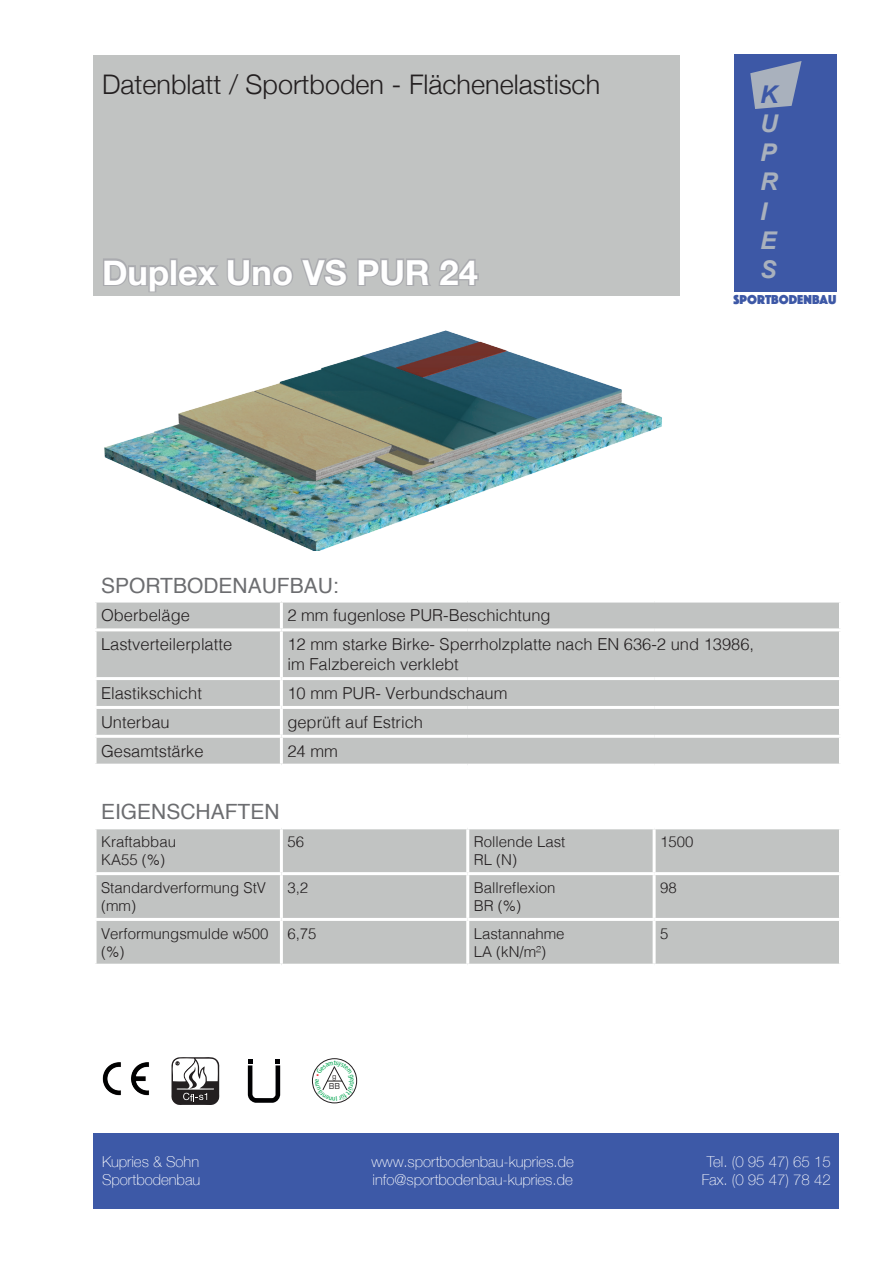
<style>
.page{position:relative;width:893px;height:1263px;background:#fff}
.page>*{position:absolute;margin:0;border:0;box-sizing:border-box;transform-origin:0 0}
.t1{font:700 34.5px "Helvetica Neue";color:#fff}
.t2{font:300 27px "Helvetica Neue";color:#231f20}
.t3{font:italic 700 24.45px/29.4px "Arial";color:#a9b1bd}
.t4{font:italic 700 24.45px "Arial";color:#3d58a6}
.t5{font:21px "Helvetica";color:#6c6d70}
.t6{font:300 16.5px/19.8px "Helvetica";color:#231f20}
.t7{font:300 15px/18px "Helvetica";color:#231f20}
.t8{font:100 15px/18px "Helvetica Neue";color:#fff}
.t9{font:13.5px "Phosphate Solid";color:#3d58a6}
.t10{font:7.95px "Square 721 BT";color:#231f20}
.t11{font:7.35px "Square 721 BT";color:#231f20}
</style>
<div class="page">
<div style="left:94px;top:55px;width:586px;height:241px;background:#c1c3c2"></div>
<div style="left:94px;top:1133px;width:745px;height:76px;background:#3d59a7"></div>
<div style="left:734px;top:54px;width:102px;height:238px;background:#3d58a6"></div>
<svg style="left:750px;top:61px;width:52px;height:48px"></svg>
<svg style="left:103px;top:258px;width:245px;height:34px"></svg>
<svg style="left:357px;top:258px;width:122px;height:29px"></svg>
<img style="left:104px;top:330px;width:558px;height:221px">
<svg style="left:97px;top:602px;width:742px;height:362px;fill:#c1c3c2"></svg>
<hr style="left:280px;top:602px;width:3px;height:26px;background:#fff">
<hr style="left:94px;top:628px;width:187px;height:3px;background:#fff">
<hr style="left:281px;top:628px;width:187px;height:3px;background:#fff">
<hr style="left:280px;top:631px;width:3px;height:46px;background:#fff">
<hr style="left:468px;top:628px;width:186px;height:3px;background:#fff">
<hr style="left:654px;top:628px;width:188px;height:3px;background:#fff">
<hr style="left:94px;top:677px;width:187px;height:3px;background:#fff">
<hr style="left:281px;top:677px;width:187px;height:3px;background:#fff">
<hr style="left:280px;top:680px;width:3px;height:26px;background:#fff">
<hr style="left:468px;top:677px;width:186px;height:3px;background:#fff">
<hr style="left:654px;top:677px;width:188px;height:3px;background:#fff">
<hr style="left:94px;top:706px;width:187px;height:3px;background:#fff">
<hr style="left:281px;top:706px;width:187px;height:3px;background:#fff">
<hr style="left:280px;top:709px;width:3px;height:26px;background:#fff">
<hr style="left:468px;top:706px;width:186px;height:3px;background:#fff">
<hr style="left:654px;top:706px;width:188px;height:3px;background:#fff">
<hr style="left:94px;top:735px;width:187px;height:3px;background:#fff">
<hr style="left:281px;top:735px;width:187px;height:3px;background:#fff">
<hr style="left:280px;top:738px;width:3px;height:26px;background:#fff">
<hr style="left:468px;top:735px;width:186px;height:3px;background:#fff">
<hr style="left:654px;top:735px;width:188px;height:3px;background:#fff">
<hr style="left:94px;top:764px;width:187px;height:3px;background:#fff">
<hr style="left:281px;top:764px;width:187px;height:3px;background:#fff">
<hr style="left:468px;top:764px;width:186px;height:3px;background:#fff">
<hr style="left:654px;top:764px;width:188px;height:3px;background:#fff">
<hr style="left:94px;top:793px;width:187px;height:3px;background:#fff">
<hr style="left:281px;top:793px;width:187px;height:3px;background:#fff">
<hr style="left:468px;top:793px;width:186px;height:3px;background:#fff">
<hr style="left:654px;top:793px;width:188px;height:3px;background:#fff">
<hr style="left:94px;top:826px;width:187px;height:3px;background:#fff">
<hr style="left:281px;top:826px;width:187px;height:3px;background:#fff">
<hr style="left:280px;top:829px;width:3px;height:43px;background:#fff">
<hr style="left:468px;top:826px;width:186px;height:3px;background:#fff">
<hr style="left:466px;top:829px;width:3px;height:43px;background:#fff">
<hr style="left:654px;top:826px;width:188px;height:3px;background:#fff">
<hr style="left:653px;top:829px;width:3px;height:43px;background:#fff">
<hr style="left:94px;top:872px;width:187px;height:3px;background:#fff">
<hr style="left:281px;top:872px;width:187px;height:3px;background:#fff">
<hr style="left:280px;top:875px;width:3px;height:43px;background:#fff">
<hr style="left:468px;top:872px;width:186px;height:3px;background:#fff">
<hr style="left:466px;top:875px;width:3px;height:43px;background:#fff">
<hr style="left:654px;top:872px;width:188px;height:3px;background:#fff">
<hr style="left:653px;top:875px;width:3px;height:43px;background:#fff">
<hr style="left:94px;top:918px;width:187px;height:3px;background:#fff">
<hr style="left:281px;top:918px;width:187px;height:3px;background:#fff">
<hr style="left:280px;top:921px;width:3px;height:43px;background:#fff">
<hr style="left:468px;top:918px;width:186px;height:3px;background:#fff">
<hr style="left:466px;top:921px;width:3px;height:43px;background:#fff">
<hr style="left:654px;top:918px;width:188px;height:3px;background:#fff">
<hr style="left:653px;top:921px;width:3px;height:43px;background:#fff">
<svg style="left:171px;top:1057px;width:48px;height:48px"></svg>
<svg style="left:312px;top:1059px;width:45px;height:44px"></svg>
<div style="left:312px;top:1058px;width:45px;height:45px;border:1px solid #231f20;border-radius:50%"></div>
<img style="left:102px;top:1062px;width:47px;height:34px">
<svg style="left:248px;top:1060px;width:32px;height:43px"></svg>
<svg style="left:315px;top:1060px;width:39px;height:41px"></svg>
<h2 class="t2" style="left:102px;top:63px;width:500px">Datenblatt / Sportboden - Flächenelastisch</h2>
<h1 class="t1" style="left:102px;top:245px;width:377px">Duplex Uno VS PUR 24</h1>
<h3 class="t4" style="left:760px;top:78px;width:19px">K</h3>
<h3 class="t3" style="left:760px;top:109px;width:19px">U<br>P<br>R<br>I<br>E<br>S</h3>
<p class="t9" style="left:733px;top:290px;width:104px">SPORTBODENBAU</p>
<p class="t5" style="left:101px;top:569px;width:239px">SPORTBODENAUFBAU:</p>
<p class="t6" style="left:101px;top:604px;width:90px">Oberbeläge</p>
<p class="t6" style="left:287px;top:604px;width:265px">2 mm fugenlose PUR-Beschichtung</p>
<p class="t6" style="left:101px;top:633px;width:133px">Lastverteilerplatte</p>
<p class="t6" style="left:287px;top:633px;width:468px">12 mm starke Birke- Sperrholzplatte nach EN 636-2 und 13986, im Falzbereich verklebt</p>
<p class="t6" style="left:101px;top:682px;width:102px">Elastikschicht</p>
<p class="t6" style="left:287px;top:682px;width:222px">10 mm PUR- Verbundschaum</p>
<p class="t6" style="left:101px;top:711px;width:70px">Unterbau</p>
<p class="t6" style="left:287px;top:711px;width:137px">geprüft auf Estrich</p>
<p class="t6" style="left:101px;top:740px;width:104px">Gesamtstärke</p>
<p class="t6" style="left:287px;top:740px;width:52px">24 mm</p>
<p class="t5" style="left:101px;top:796px;width:180px">EIGENSCHAFTEN</p>
<p class="t7" style="left:101px;top:832px;width:77px">Kraftabbau<br>KA55 (%)</p>
<p class="t7" style="left:287px;top:832px;width:18px">56</p>
<p class="t7" style="left:474px;top:832px;width:93px">Rollende Last<br>RL (N)</p>
<p class="t7" style="left:660px;top:832px;width:35px">1500</p>
<p class="t7" style="left:101px;top:877px;width:167px">Standardverformung StV (mm)</p>
<p class="t7" style="left:287px;top:877px;width:22px">3,2</p>
<p class="t7" style="left:474px;top:877px;width:83px">Ballreflexion<br>BR (%)</p>
<p class="t7" style="left:660px;top:877px;width:18px">98</p>
<p class="t7" style="left:101px;top:923px;width:169px">Verformungsmulde w500 (%)</p>
<p class="t7" style="left:287px;top:923px;width:31px">6,75</p>
<p class="t7" style="left:474px;top:923px;width:92px">Lastannahme<br>LA (kN/m²)</p>
<p class="t7" style="left:660px;top:923px;width:10px">5</p>
<p class="t11" style="left:332px;top:1071px;width:6px">g</p>
<p class="t10" style="left:329px;top:1081px;width:13px">BB</p>
<p class="t8" style="left:102px;top:1152px;width:100px">Kupries &amp; Sohn<br>Sportbodenbau</p>
<p class="t8" style="left:371px;top:1152px;width:204px">www.sportbodenbau-kupries.de info@sportbodenbau-kupries.de</p>
<p class="t8" style="left:702px;top:1152px;width:130px;text-align:center">Tel. (0 95 47) 65 15<br>Fax. (0 95 47) 78 42</p>
</div>
